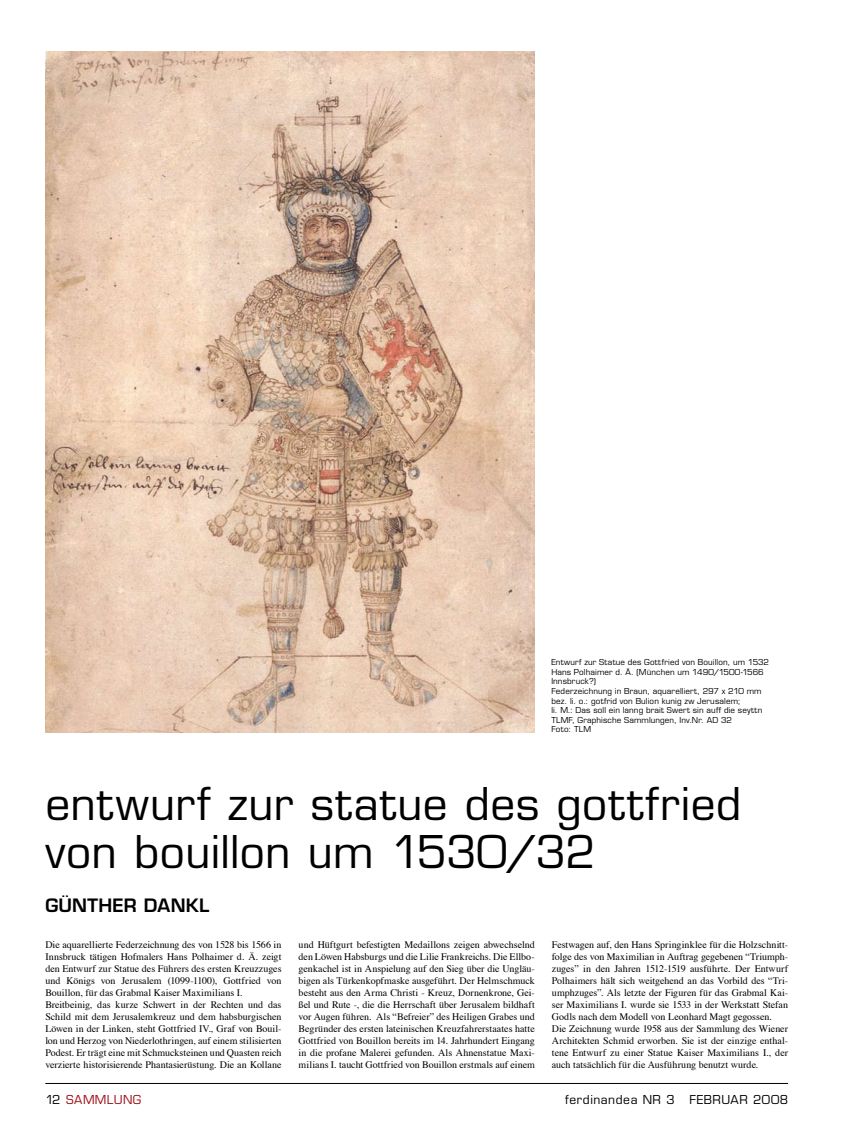
<style>
.page{position:relative;width:842px;height:1134px;background:#fff}
.page>*{position:absolute;margin:0;border:0;box-sizing:border-box;transform-origin:0 0}
.t1{font:44px/48px "Eurostile";letter-spacing:.01em;color:#000}
.t2{font:600 18px "Eurostile";letter-spacing:.01em;color:#000}
.t3{font:12px "Eurostile";letter-spacing:.045em;color:#000}
.t4{font:12px "Eurostile";color:#9d0d16}
.t5{font:10px/12px "Times";color:#000}
.t6{font:8px/9.6px "Eurostile";letter-spacing:.015em;color:#000}
</style>
<div class="page">
<hr style="left:45px;top:1083px;width:743px;height:1px;background:#000">
<img style="left:45px;top:51px;width:490px;height:681px">
<p class="t6" style="left:551px;top:657px;width:219px">Entwurf zur Statue des Gottfried von Bouillon, um 1532<br>Hans Polhaimer d. Ä. (München um 1490/1500-1566<br>Innsbruck?)<br>Federzeichnung in Braun, aquarelliert, 297 x 210 mm bez. li. o.: gotfrid von Bulion kunig zw Jerusalem;<br>li. M.: Das soll ein lanng brait Swert sin auff die seyttn TLM</p>
<p class="t6" style="left:551px;top:715px;width:182px;text-indent:17px">F, Graphische Sammlungen, Inv.Nr. AD 32<br>Foto: TLM</p>
<h1 class="t1" style="left:45px;top:780px;width:697px">entwurf zur statue des gottfried von bouillon um 1530/32</h1>
<h2 class="t2" style="left:45px;top:894px;width:166px">GÜNTHER DANKL</h2>
<p class="t5" style="left:45px;top:938px;width:238px">Die aquarellierte Federzeichnung des von 1528 bis 1566 in Innsbruck tätigen Hofmalers Hans Polhaimer d. Ä. zeigt den Entwurf zur Statue des Führers des ersten Kreuzzuges und Königs von Jerusalem (1099-1100), Gottfried von Bouillon, für das Grabmal Kaiser Maximilians I.<br>Breitbeinig, das kurze Schwert in der Rechten und das Schild mit dem Jerusalemkreuz und dem habsburgischen Löwen in der Linken, steht Gottfried IV., Graf von Bouil&shy;lon und Herzog von Niederlothringen, auf einem stilisierten Podest. Er trägt eine mit Schmucksteinen und Quasten reich verzierte historisierende Phantasierüstung. Die an Kollane</p>
<p class="t5" style="left:299px;top:938px;width:238px;text-align:justify">und Hüftgurt befestigten Medaillons zeigen abwechselnd den Löwen Habsburgs und die Lilie Frankreichs. Die Ellbo&shy;genkachel ist in Anspielung auf den Sieg über die Ungläu&shy;bigen als Türkenkopfmaske ausgeführt. Der Helmschmuck besteht aus den Arma Christi - Kreuz, Dornenkrone, Gei&shy;ßel und Rute -, die die Herrschaft über Jerusalem bildhaft vor Augen führen. Als “Befreier” des Heiligen Grabes und Begründer des ersten lateinischen Kreuzfahrerstaates hatte Gottfried von Bouillon bereits im 14. Jahrhundert Eingang in die profane Malerei gefunden. Als Ahnenstatue Maxi&shy;milians I. taucht Gottfried von Bouillon erstmals auf einem</p>
<p class="t5" style="left:552px;top:938px;width:238px">Festwagen auf, den Hans Springinklee für die Holzschnitt&shy;folge des von Maximilian in Auftrag gegebenen “Triumph&shy;zuges” in den Jahren 1512-1519 ausführte. Der Entwurf Polhaimers hält sich weitgehend an das Vorbild des “Tri&shy;umphzuges”. Als letzte der Figuren für das Grabmal Kai&shy;ser Maximilians I. wurde sie 1533 in der Werkstatt Stefan Godls nach dem Modell von Leonhard Magt gegossen.<br>Die Zeichnung wurde 1958 aus der Sammlung des Wiener Architekten Schmid erworben. Sie ist der einzige enthal&shy;tene Entwurf zu einer Statue Kaiser Maximilians I., der auch tatsächlich für die Ausführung benutzt wurde.</p>
<p class="t4" style="left:66px;top:1092px;width:77px">Sammlung</p>
<p class="t3" style="left:45px;top:1092px;width:17px">12</p>
<p class="t3" style="left:565px;top:1092px;width:225px">ferdinandea NR 3 FEBRUAR 2008</p>
</div>
